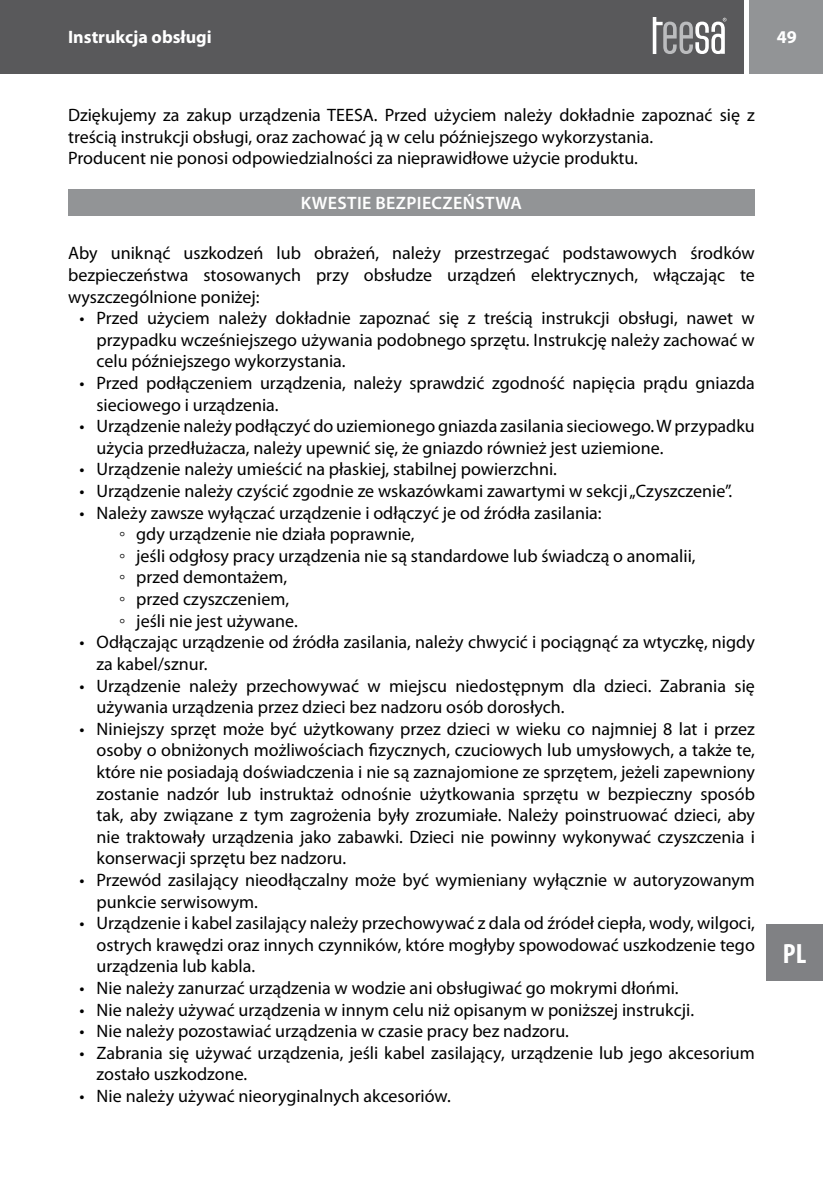
<style>
.page{position:relative;width:823px;height:1191px;background:#fff}
.page>*{position:absolute;margin:0;border:0;box-sizing:border-box;transform-origin:0 0}
.t1{font:700 condensed 28px "Myriad Pro";color:#fff}
.t2{font:18px/21.6px "Myriad Pro";color:#000}
.t3{font:600 18px "Myriad Pro";letter-spacing:.02em;color:#fff}
.t4{font:700 18px "Myriad Pro";color:#fff}
.s1{font-family:"Arial"}
</style>
<div class="page">
<div style="left:765px;top:924px;width:57px;height:57px;background:#808184"></div>
<div style="left:748px;top:0;width:74px;height:74px;background:#929496"></div>
<div style="left:0;top:0;width:743px;height:74px;background:#59595b"></div>
<svg style="left:652px;top:17px;width:74px;height:37px"></svg>
<div style="left:68px;top:190px;width:686px;height:26px;background:#929496"></div>
<p class="t4" style="left:68px;top:25px;width:145px">Instrukcja obsługi</p>
<p class="t4" style="left:776px;top:25px;width:21px">49</p>
<p class="t2" style="left:68px;top:104px;width:688px">Dziękujemy za zakup urządzenia TEESA. Przed użyciem należy dokładnie zapoznać się z treścią instrukcji obsługi, oraz zachować ją w celu późniejszego wykorzystania.<br>Producent nie ponosi odpowiedzialności za nieprawidłowe użycie produktu.</p>
<p class="t3" style="left:300px;top:192px;width:222px">KWESTIE BEZPIECZEŃSTWA</p>
<p class="t2" style="left:68px;top:242px;width:687px;text-align:justify">Aby uniknąć uszkodzeń lub obrażeń, należy przestrzegać podstawowych środków bezpieczeństwa stosowanych przy obsłudze urządzeń elektrycznych, włączając te wyszczególnione poniżej:</p>
<p class="t2" style="left:96px;top:307px;width:659px;text-align:justify;text-indent:-17px">• Przed użyciem należy dokładnie zapoznać się z treścią instrukcji obsługi, nawet w przypadku wcześniejszego używania podobnego sprzętu. Instrukcję należy zachować w celu późniejszego wykorzystania.</p>
<p class="t2" style="left:96px;top:372px;width:659px;text-indent:-17px">• Przed podłączeniem urządzenia, należy sprawdzić zgodność napięcia prądu gniazda sieciowego i urządzenia.</p>
<p class="t2" style="left:96px;top:415px;width:659px;text-indent:-17px">• Urządzenie należy podłączyć do uziemionego gniazda zasilania sieciowego. W przypadku użycia przedłużacza, należy upewnić się, że gniazdo również jest uziemione.</p>
<p class="t2" style="left:79px;top:458px;width:478px">• Urządzenie należy umieścić na płaskiej, stabilnej powierzchni.</p>
<p class="t2" style="left:79px;top:480px;width:654px">• Urządzenie należy czyścić zgodnie ze wskazówkami zawartymi w sekcji „Czyszczenie”.</p>
<p class="t2" style="left:119px;top:501px;width:577px;text-indent:-40px">• Należy zawsze wyłączać urządzenie i odłączyć je od źródła zasilania:<br><span class="s1">◦</span> gdy urządzenie nie działa poprawnie,<br><span class="s1">◦</span> jeśli odgłosy pracy urządzenia nie są standardowe lub świadczą o anomalii, <span class="s1">◦</span> przed demontażem,<br><span class="s1">◦</span> przed czyszczeniem,<br><span class="s1">◦</span> jeśli nie jest używane.</p>
<p class="t2" style="left:96px;top:631px;width:659px;text-indent:-17px">• Odłączając urządzenie od źródła zasilania, należy chwycić i pociągnąć za wtyczkę, nigdy za kabel/sznur.</p>
<p class="t2" style="left:96px;top:674px;width:659px;text-indent:-17px">• Urządzenie należy przechowywać w miejscu niedostępnym dla dzieci. Zabrania się używania urządzenia przez dzieci bez nadzoru osób dorosłych.</p>
<p class="t2" style="left:96px;top:717px;width:659px;text-align:justify;text-indent:-17px">• Niniejszy sprzęt może być użytkowany przez dzieci w wieku co najmniej 8 lat i przez osoby o obniżonych możliwościach fizycznych, czuciowych lub umysłowych, a także te, które nie posiadają doświadczenia i nie są zaznajomione ze sprzętem, jeżeli zapewniony zostanie nadzór lub instruktaż odnośnie użytkowania sprzętu w bezpieczny sposób tak, aby związane z tym zagrożenia były zrozumiałe. Należy poinstruować dzieci, aby nie traktowały urządzenia jako zabawki. Dzieci nie powinny wykonywać czyszczenia i konserwacji sprzętu bez nadzoru.</p>
<p class="t2" style="left:96px;top:869px;width:659px;text-indent:-17px">• Przewód zasilający nieodłączalny może być wymieniany wyłącznie w autoryzowanym punkcie serwisowym.</p>
<p class="t2" style="left:96px;top:912px;width:659px;text-align:justify;text-indent:-17px">• Urządzenie i kabel zasilający należy przechowywać z dala od źródeł ciepła, wody, wilgoci, ostrych krawędzi oraz innych czynników, które mogłyby spowodować uszkodzenie tego urządzenia lub kabla.</p>
<p class="t2" style="left:79px;top:977px;width:600px">• Nie należy zanurzać urządzenia w wodzie ani obsługiwać go mokrymi dłońmi.</p>
<p class="t2" style="left:79px;top:998px;width:615px">• Nie należy używać urządzenia w innym celu niż opisanym w poniższej instrukcji.</p>
<p class="t2" style="left:79px;top:1020px;width:490px">• Nie należy pozostawiać urządzenia w czasie pracy bez nadzoru.</p>
<p class="t2" style="left:96px;top:1041px;width:659px;text-indent:-17px">• Zabrania się używać urządzenia, jeśli kabel zasilający, urządzenie lub jego akcesorium zostało uszkodzone.</p>
<p class="t2" style="left:79px;top:1085px;width:372px">• Nie należy używać nieoryginalnych akcesoriów.</p>
<h1 class="t1" style="left:782px;top:936px;width:25px">PL</h1>
</div>
